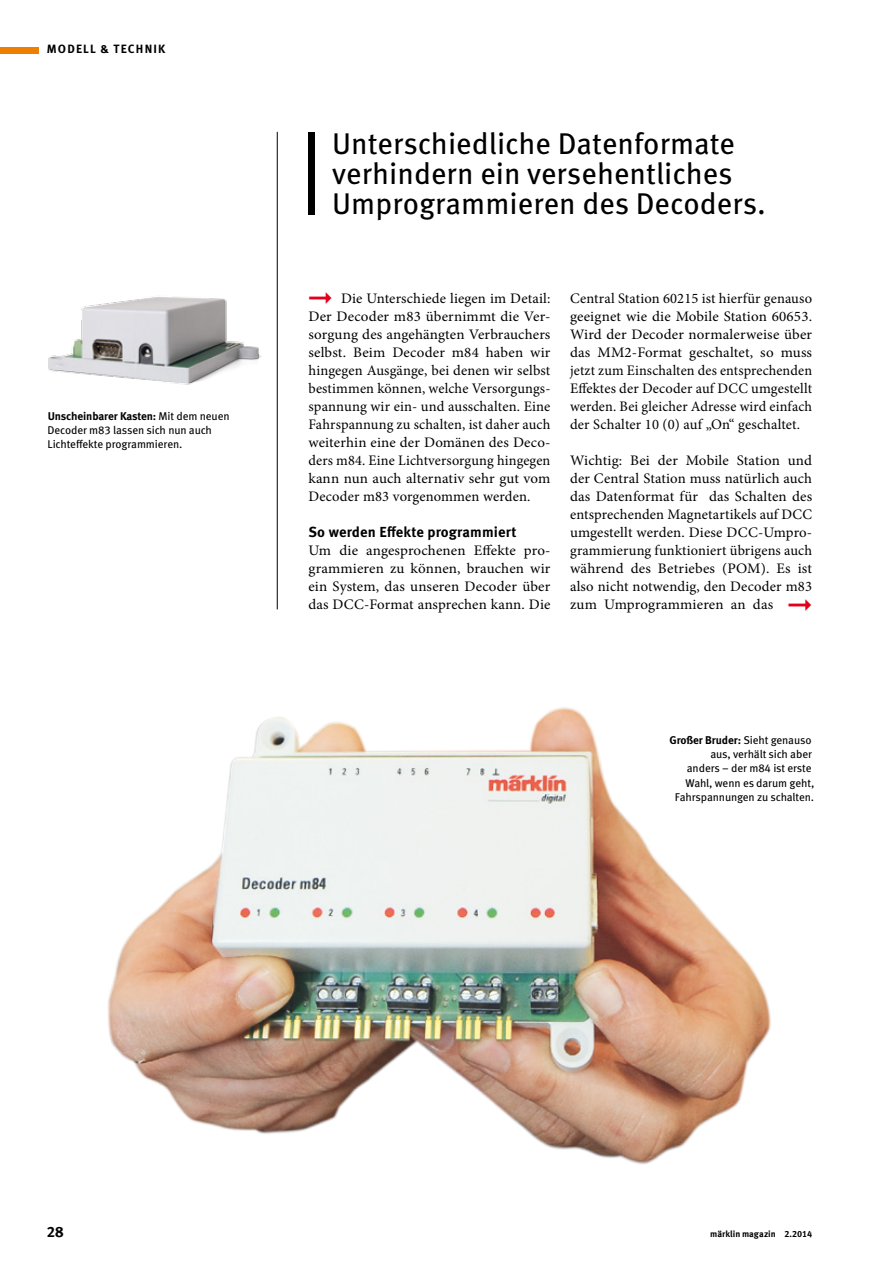
<style>
.page{position:relative;width:893px;height:1263px;background:#fff}
.page>*{position:absolute;margin:0;border:0;box-sizing:border-box;transform-origin:0 0}
.t1{font:30px/30px "Meta OT";color:#000}
.t2{font:700 15px "Meta OT";color:#000}
.t3{font:14.55px/18px "Minion Pro";letter-spacing:.01em;color:#000;text-align:justify}
.t4{font:700 14.55px "Meta OT";letter-spacing:.01em;color:#000}
.t5{font:700 12px "Meta OT";letter-spacing:.1em;color:#000}
.t6{font:11.25px/14.2px "Meta OT";letter-spacing:-.01em;color:#000}
.t7{font:700 9px "Meta OT";letter-spacing:-.01em;color:#000}
.s1{font-weight:700}
.s2{color:#e2001a}
</style>
<div class="page">
<img style="left:107px;top:707px;width:664px;height:458px">
<img style="left:48px;top:297px;width:214px;height:88px">
<hr style="left:277px;top:132px;width:1px;height:477px;background:#000">
<div style="left:308px;top:132px;width:7px;height:83px;background:#000"></div>
<div style="left:0;top:47px;width:38px;height:6px;background:#ee7f00"></div>
<p class="t5" style="left:47px;top:41px;width:120px">modell &amp; technik</p>
<p class="t6" style="left:48px;top:409px;width:184px"><span class="s1">Unscheinbarer Kasten:</span> Mit dem neuen<br>Decoder m83 lassen sich nun auch<br>Lichteffekte programmieren.</p>
<h1 class="t1" style="left:332px;top:129px;width:435px">Unterschiedliche Datenformate verhindern ein versehentliches<br>Umprogrammieren des Decoders.</h1>
<p class="t3" style="left:308px;top:290px;width:244px"><span class="s2">➞</span> Die Unterschiede liegen im Detail:<br>Der Decoder m83 übernimmt die Ver&shy;sorgung des angehängten Verbrauchers selbst. Beim Decoder m84 haben wir hingegen Ausgänge, bei denen wir selbst bestimmen können, welche Versorgungs&shy;spannung wir ein- und ausschalten. Eine Fahrspannung zu schalten, ist daher auch weiterhin eine der Domänen des Deco&shy;ders m84. Eine Lichtversorgung hingegen kann nun auch alternativ sehr gut vom Decoder m83 vorgenommen werden.</p>
<p class="t4" style="left:308px;top:523px;width:210px">So werden Effekte programmiert</p>
<p class="t3" style="left:308px;top:542px;width:244px">Um die angesprochenen Effekte pro&shy;grammieren zu können, brauchen wir ein System, das unseren Decoder über das DCC-Format ansprechen kann. Die</p>
<p class="t3" style="left:570px;top:290px;width:244px">Central Station 60215 ist hierfür genauso geeignet wie die Mobile Station 60653.<br>Wird der Decoder normalerweise über das MM2-Format geschaltet, so muss jetzt zum Einschalten des entsprechenden Effektes der Decoder auf DCC umgestellt werden. Bei gleicher Adresse wird einfach der Schalter 10 (0) auf „On“ geschaltet.</p>
<p class="t3" style="left:570px;top:452px;width:244px">Wichtig: Bei der Mobile Station und der Central Station muss natürlich auch das Datenformat für das Schalten des entsprechenden Magnetartikels auf DCC umgestellt werden. Diese DCC-Umpro&shy;grammierung funktioniert übrigens auch während des Betriebes (POM). Es ist also nicht notwendig, den Decoder m83 zum Umprogrammieren an das <span class="s2">➞</span></p>
<p class="t6" style="left:670px;top:733px;width:146px;text-align:right"><span class="s1">Großer Bruder:</span> Sieht genauso aus, verhält sich aber<br>anders – der m84 ist erste<br>Wahl, wenn es darum geht,<br>Fahrspannungen zu schalten.</p>
<p class="t2" style="left:47px;top:1222px;width:18px">28</p>
<p class="t7" style="left:710px;top:1228px;width:103px">märklin magazin 2.2014</p>
</div>
